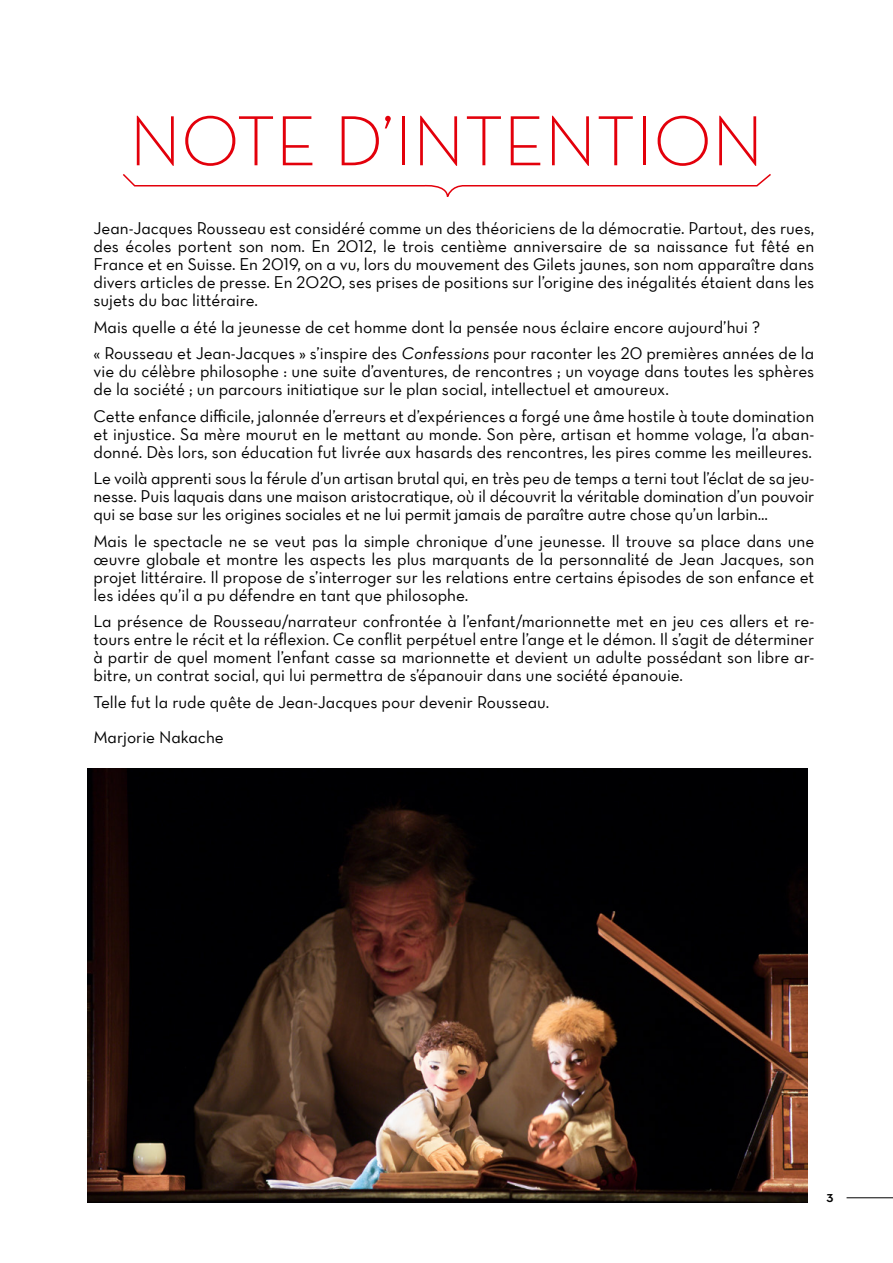
<style>
.page{position:relative;width:893px;height:1263px;background:#fff}
.page>*{position:absolute;margin:0;border:0;box-sizing:border-box;transform-origin:0 0}
.t1{font:72px "Neutra Text Light Alt";color:#e3000b}
.corps{font:17.25px/18px "Neutra Text Book Alt";color:#000;text-align:justify}
.t2{font:700 15px "Neutraface 2 Display";color:#000}
</style>
<div class="page">
<hr style="left:846px;top:1197px;width:47px;height:1px;background:#000">
<svg style="left:123px;top:174px;width:648px;height:23px"></svg>
<img style="left:87px;top:768px;width:721px;height:434px">
<p class="t1" style="left:129px;top:97px;width:636px">NOTE D’INTENTION</p>
<p class="corps" style="left:94px;top:219px;width:722px">Jean-Jacques Rousseau est considéré comme un des théoriciens de la démocratie. Partout, des rues, des écoles portent son nom. En 2012, le trois centième anniversaire de sa naissance fut fêté en France et en Suisse. En 2019, on a vu, lors du mouvement des Gilets jaunes, son nom apparaître dans divers articles de presse. En 2O2O, ses prises de positions sur l’origine des inégalités étaient dans les sujets du bac littéraire.</p>
<p class="corps" style="left:94px;top:318px;width:668px">Mais quelle a été la jeunesse de cet homme dont la pensée nous éclaire encore aujourd’hui ?</p>
<p class="corps" style="left:94px;top:344px;width:722px">« Rousseau et Jean-Jacques » s’inspire des Confessions pour raconter les 20 premières années de la vie du célèbre philosophe : une suite d’aventures, de rencontres ; un voyage dans toutes les sphères de la société ; un parcours initiatique sur le plan social, intellectuel et amoureux.</p>
<p class="corps" style="left:94px;top:407px;width:722px">Cette enfance difficile, jalonnée d’erreurs et d’expériences a forgé une âme hostile à toute domination et injustice. Sa mère mourut en le mettant au monde. Son père, artisan et homme volage, l’a aban&shy;donné. Dès lors, son éducation fut livrée aux hasards des rencontres, les pires comme les meilleures.</p>
<p class="corps" style="left:94px;top:469px;width:722px">Le voilà apprenti sous la férule d’un artisan brutal qui, en très peu de temps a terni tout l’éclat de sa jeu&shy;nesse. Puis laquais dans une maison aristocratique, où il découvrit la véritable domination d’un pouvoir qui se base sur les origines sociales et ne lui permit jamais de paraître autre chose qu’un larbin...</p>
<p class="corps" style="left:94px;top:532px;width:722px">Mais le spectacle ne se veut pas la simple chronique d’une jeunesse. Il trouve sa place dans une œuvre globale et montre les aspects les plus marquants de la personnalité de Jean Jacques, son projet littéraire. Il propose de s’interroger sur les relations entre certains épisodes de son enfance et les idées qu’il a pu défendre en tant que philosophe.</p>
<p class="corps" style="left:94px;top:612px;width:722px">La présence de Rousseau/narrateur confrontée à l’enfant/marionnette met en jeu ces allers et re&shy;tours entre le récit et la réflexion. Ce conflit perpétuel entre l’ange et le démon. Il s’agit de déterminer à partir de quel moment l’enfant casse sa marionnette et devient un adulte possédant son libre ar&shy;bitre, un contrat social, qui lui permettra de s’épanouir dans une société épanouie.</p>
<p class="corps" style="left:94px;top:693px;width:457px">Telle fut la rude quête de Jean-Jacques pour devenir Rousseau.</p>
<p class="corps" style="left:94px;top:728px;width:132px">Marjorie Nakache</p>
<p class="t2" style="left:826px;top:1188px;width:8px">3</p>
</div>
